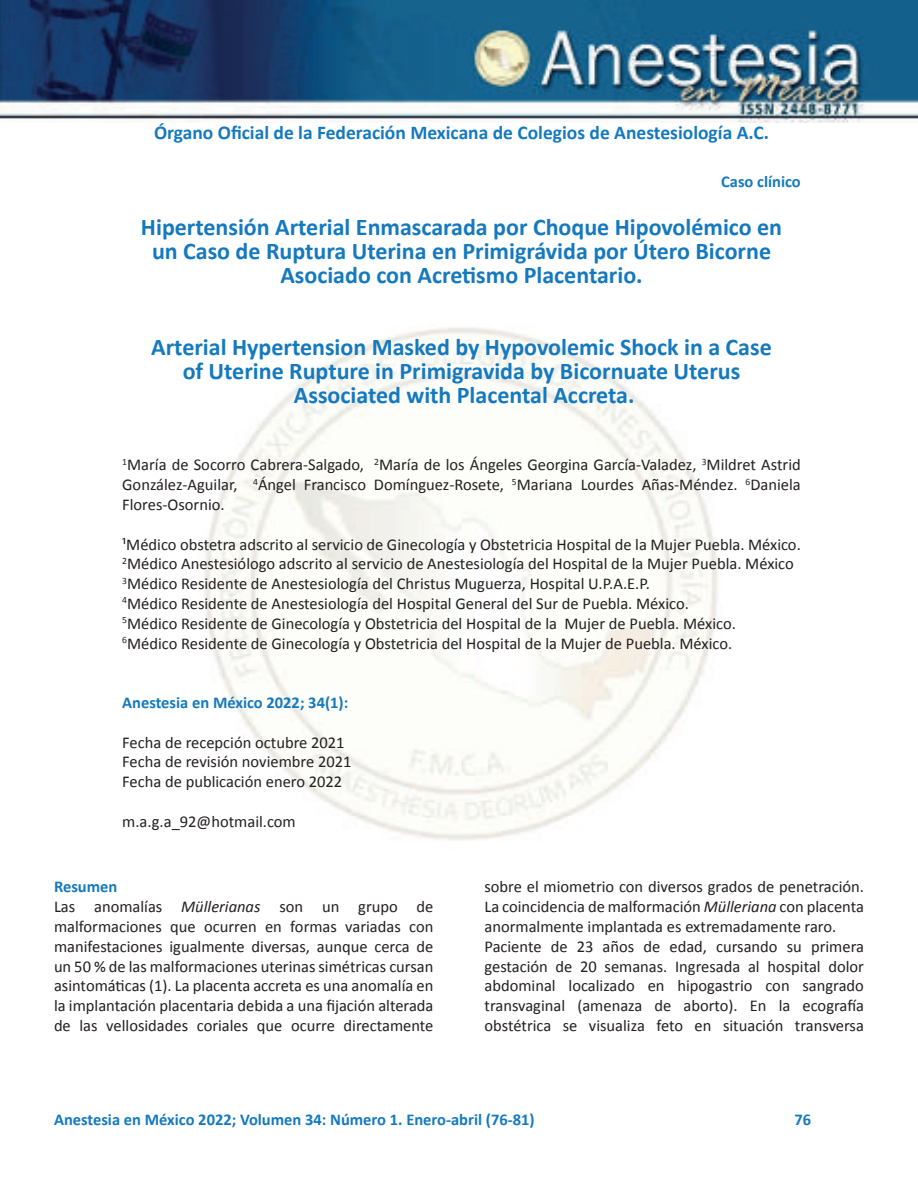
<style>
.page{position:relative;width:918px;height:1188px;background:#fff}
.page>*{position:absolute;margin:0;border:0;box-sizing:border-box;transform-origin:0 0}
.t1{font:700 24px/24px "Calibri";color:#1579bf;text-align:center}
.t2{font:700 19.5px "Calibri";color:#1579bf}
.t3{font:16.5px/19.8px "Calibri";color:#231f20}
.t4{font:700 16.5px "Calibri";color:#1579bf}
.s1{font-weight:700;color:#1579bf}
.s2{font-style:italic}
</style>
<div class="page">
<img style="left:0;top:0;width:918px;height:122px">
<img style="left:204px;top:327px;width:514px;height:514px">
<p class="t2" style="left:154px;top:119px;width:616px">Órgano Oficial de la Federación Mexicana de Colegios de Anestesiología A.C.</p>
<p class="t4" style="left:721px;top:169px;width:81px">Caso clínico</p>
<h1 class="t1" style="left:141px;top:214px;width:643px">Hipertensión Arterial Enmascarada por Choque Hipovolémico en un Caso de Ruptura Uterina en Primigrávida por Útero Bicorne<br>Asociado con Acretismo Placentario.</h1>
<h1 class="t1" style="left:151px;top:334px;width:622px">Arterial Hypertension Masked by Hypovolemic Shock in a Case of Uterine Rupture in Primigravida by Bicornuate Uterus<br>Associated with Placental Accreta.</h1>
<p class="t3" style="left:122px;top:454px;width:680px;text-align:justify"><sup>1</sup>María de Socorro Cabrera-Salgado, <sup>2</sup>María de los Ángeles Georgina García-Valadez, <sup>3</sup>Mildret Astrid González-Aguilar, <sup>4</sup>Ángel Francisco Domínguez-Rosete, <sup>5</sup>Mariana Lourdes Añas-Méndez. <sup>6</sup>Daniela Flores-Osornio.</p>
<p class="t3" style="left:122px;top:533px;width:680px">¹Médico obstetra adscrito al servicio de Ginecología y Obstetricia Hospital de la Mujer Puebla. México.<br><sup>2</sup>Médico Anestesiólogo adscrito al servicio de Anestesiología del Hospital de la Mujer Puebla. México <sup>3</sup>Médico Residente de Anestesiología del Christus Muguerza, Hospital U.P.A.E.P.<br><sup>4</sup>Médico Residente de Anestesiología del Hospital General del Sur de Puebla. México.<br><sup>5</sup>Médico Residente de Ginecología y Obstetricia del Hospital de la Mujer de Puebla. México.<br><sup>6</sup>Médico Residente de Ginecología y Obstetricia del Hospital de la Mujer de Puebla. México.</p>
<p class="t4" style="left:122px;top:691px;width:228px">Anestesia en México 2022; 34(1):</p>
<p class="t3" style="left:122px;top:731px;width:231px">Fecha de recepción octubre 2021<br>Fecha de revisión noviembre 2021<br>Fecha de publicación enero 2022</p>
<p class="t3" style="left:122px;top:811px;width:175px">m.a.g.a_92@hotmail.com</p>
<p class="t3" style="left:54px;top:876px;width:381px"><span class="s1">Resumen<br></span>Las anomalías <span class="s2">Müllerianas</span> son un grupo de malformaciones que ocurren en formas variadas con manifestaciones igualmente diversas, aunque cerca de un 50 % de las malformaciones uterinas simétricas cursan asintomáticas (1). La placenta accreta es una anomalía en la implantación placentaria debida a una fijación alterada de las vellosidades coriales que ocurre directamente</p>
<p class="t3" style="left:485px;top:876px;width:381px">sobre el miometrio con diversos grados de penetración.<br>La coincidencia de malformación <span class="s2">Mülleriana</span> con placenta anormalmente implantada es extremadamente raro.<br>Paciente de 23 años de edad, cursando su primera gestación de 20 semanas. Ingresada al hospital dolor abdominal localizado en hipogastrio con sangrado transvaginal (amenaza de aborto). En la ecografía obstétrica se visualiza feto en situación transversa</p>
<p class="t4" style="left:54px;top:1108px;width:482px">Anestesia en México 2022; Volumen 34: Número 1. Enero-abril (76-81)</p>
<p class="t4" style="left:795px;top:1108px;width:18px">76</p>
</div>
